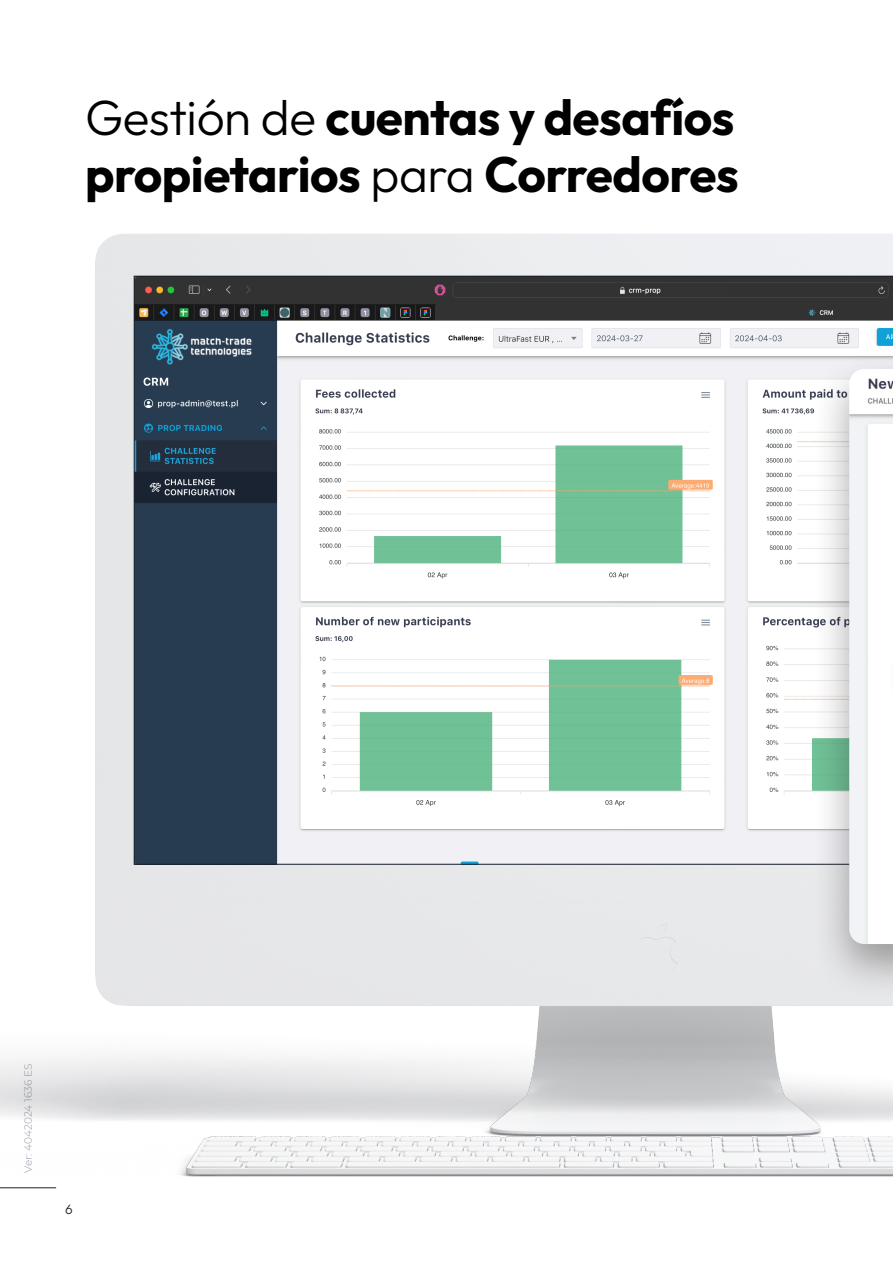
<style>
.page{position:relative;width:893px;height:1263px;background:#fff}
.page>*{position:absolute;margin:0;border:0;box-sizing:border-box;transform-origin:0 0}
.Body_Text_-_Align_Left{font:700 49.5px/57px "Outfit";letter-spacing:-.01em;color:#000}
.t1{font:300 13.5px "Outfit";color:#231f20}
.t2{font:300 10.5px "Montserrat";color:#959da7}
.s1{font-weight:300}
</style>
<div class="page">
<img style="left:0;top:234px;width:893px;height:955px">
<svg style="left:134px;top:276px;width:759px;height:588px"></svg>
<div style="left:661px;top:287px;width:69px;height:9px;background:#333"></div>
<div style="left:812px;top:351px;width:81px;height:649px;background:#231f20;opacity:.4"></div>
<img style="left:849px;top:369px;width:44px;height:575px">
<p class="Body_Text_-_Align_Left" style="left:85px;top:88px;width:655px"><span class="s1">Gestión de</span> cuentas y desafíos propietarios <span class="s1">para</span> Corredores</p>
<p class="t2" style="left:21px;top:1172px;width:110px;rotate:-90deg">Ver: 4042024 1636 ES</p>
<p class="t1" style="left:65px;top:1202px;width:9px">6</p>
</div>
